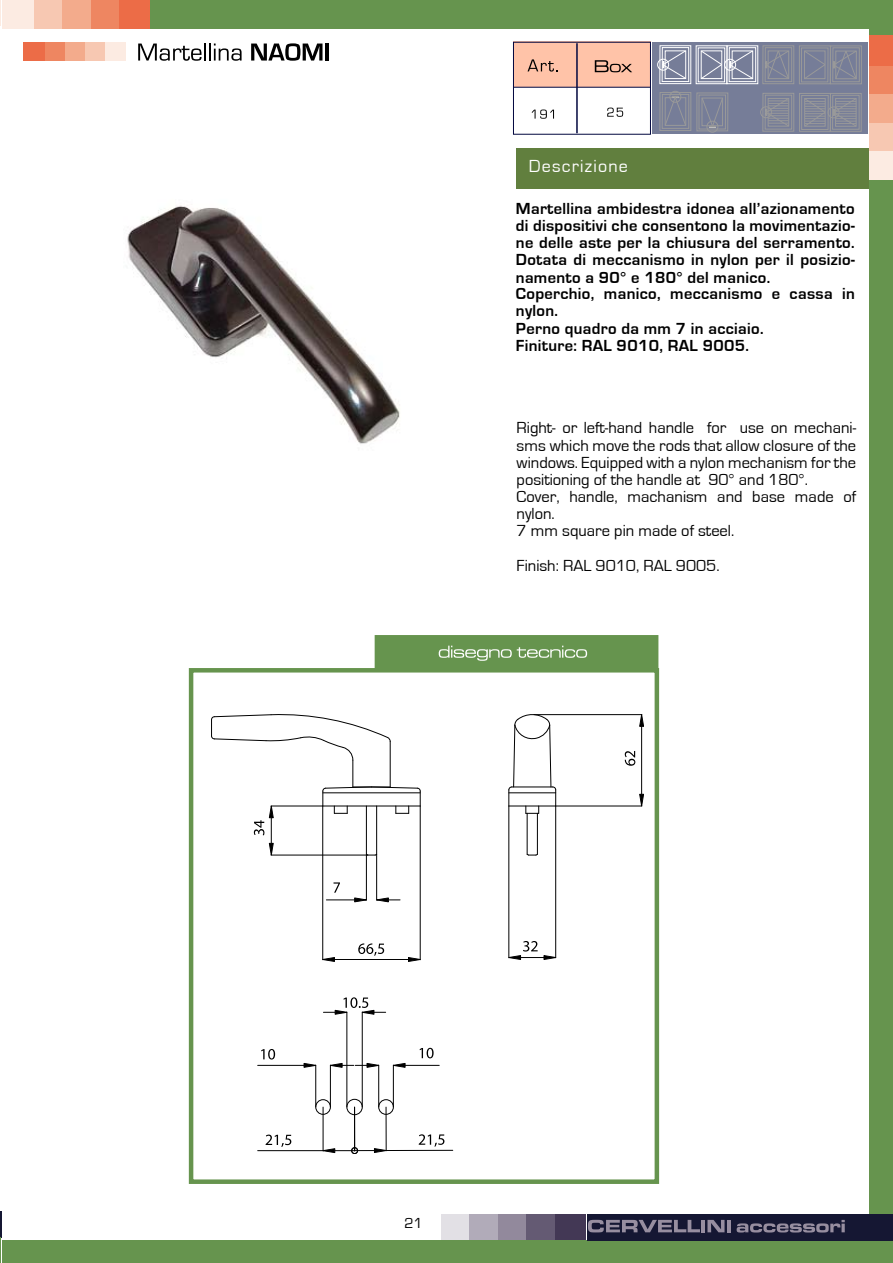
<style>
.page{position:relative;width:893px;height:1263px;background:#fff}
.page>*{position:absolute;margin:0;border:0;box-sizing:border-box;transform-origin:0 0}
.t1{font:18px "Eurostile";letter-spacing:.07em;color:#fff}
.t2{font:700 16.5px/17.1px "Eurostile";letter-spacing:.02em;color:#000}
.t3{font:16.5px/17.1px "Eurostile";color:#000}
.t4{font:15px "Eurostile";color:#000}
</style>
<div class="page">
<svg style="left:0;top:1211px;width:1px;height:52px"></svg>
<svg style="left:0;top:0;width:1px;height:25px"></svg>
<div style="left:2px;top:0;width:891px;height:29px;background:#66944e"></div>
<div style="left:2px;top:1240px;width:891px;height:23px;background:#66944e"></div>
<div style="left:870px;top:3px;width:23px;height:1260px;background:#66944e"></div>
<div style="left:3px;top:0;width:33px;height:29px;background:#fcebe2"></div>
<div style="left:34px;top:0;width:30px;height:29px;background:#f7c8b2"></div>
<div style="left:63px;top:0;width:30px;height:29px;background:#f3ab8c"></div>
<div style="left:91px;top:0;width:30px;height:29px;background:#ee8661"></div>
<div style="left:120px;top:0;width:30px;height:29px;background:#ec6c47"></div>
<div style="left:104px;top:42px;width:21px;height:18px;background:#fcebe2"></div>
<div style="left:84px;top:42px;width:21px;height:18px;background:#f7c8b2"></div>
<div style="left:64px;top:42px;width:21px;height:18px;background:#f3ab8c"></div>
<div style="left:44px;top:42px;width:21px;height:18px;background:#ee8661"></div>
<div style="left:23px;top:42px;width:22px;height:18px;background:#ec6c47"></div>
<div style="left:869px;top:149px;width:24px;height:30px;background:#fcebe2"></div>
<div style="left:869px;top:121px;width:24px;height:30px;background:#f7c8b2"></div>
<div style="left:869px;top:92px;width:24px;height:30px;background:#f3ab8c"></div>
<div style="left:869px;top:64px;width:24px;height:30px;background:#ee8661"></div>
<div style="left:869px;top:35px;width:24px;height:30px;background:#ec6c47"></div>
<div style="left:587px;top:1214px;width:306px;height:26px;background:#151733"></div>
<svg style="left:588px;top:1220px;width:112px;height:12px"></svg>
<hr style="left:701px;top:1220px;width:4px;height:12px;background:#978ea0">
<svg style="left:707px;top:1220px;width:17px;height:12px"></svg>
<hr style="left:727px;top:1220px;width:4px;height:12px;background:#978ea0">
<svg style="left:737px;top:1220px;width:108px;height:12px"></svg>
<div style="left:441px;top:1214px;width:30px;height:25px;background:#e2e0e5"></div>
<div style="left:470px;top:1214px;width:30px;height:25px;background:#b1abb9"></div>
<div style="left:498px;top:1214px;width:30px;height:25px;background:#92899c"></div>
<div style="left:527px;top:1214px;width:30px;height:25px;background:#645a73"></div>
<div style="left:555px;top:1214px;width:30px;height:25px;background:#433855"></div>
<svg style="left:138px;top:44px;width:104px;height:17px"></svg>
<svg style="left:251px;top:43px;width:71px;height:18px"></svg>
<hr style="left:325px;top:44px;width:4px;height:17px;background:#000">
<div style="left:513px;top:41px;width:137px;height:45px;background:#ffc3a8"></div>
<svg style="left:595px;top:60px;width:37px;height:12px"></svg>
<div style="left:513px;top:42px;width:138px;height:93px;border:1px solid #02073f"></div>
<hr style="left:513px;top:87px;width:137px;height:1px;background:#02073f">
<hr style="left:576px;top:43px;width:2px;height:90px;background:#02073f">
<svg style="left:532px;top:110px;width:22px;height:9px"></svg>
<svg style="left:607px;top:108px;width:16px;height:9px"></svg>
<div style="left:652px;top:42px;width:215px;height:92px;background:#767d98"></div>
<div style="left:659px;top:45px;width:32px;height:39px;border:1px solid #fff"></div>
<div style="left:662px;top:47px;width:27px;height:35px;border:1px solid #fff"></div>
<div style="left:657px;top:59px;width:12px;height:12px;border:1px solid #fff;border-radius:50%"></div>
<svg style="left:661px;top:50px;width:25px;height:29px"></svg>
<div style="left:726px;top:45px;width:32px;height:39px;border:1px solid #fff"></div>
<div style="left:729px;top:47px;width:27px;height:35px;border:1px solid #fff"></div>
<div style="left:696px;top:45px;width:31px;height:39px;border:1px solid #fff"></div>
<div style="left:698px;top:48px;width:27px;height:34px;border:1px solid #fff"></div>
<svg style="left:700px;top:50px;width:53px;height:29px"></svg>
<div style="left:762px;top:45px;width:32px;height:39px;border:1px solid #999"></div>
<div style="left:765px;top:47px;width:27px;height:35px;border:1px solid #999"></div>
<svg style="left:764px;top:50px;width:25px;height:30px"></svg>
<div style="left:830px;top:46px;width:32px;height:38px;border:1px solid #999"></div>
<div style="left:832px;top:47px;width:28px;height:35px;border:1px solid #999"></div>
<svg style="left:832px;top:50px;width:25px;height:30px"></svg>
<div style="left:799px;top:46px;width:32px;height:38px;border:1px solid #999"></div>
<div style="left:801px;top:48px;width:27px;height:34px;border:1px solid #999"></div>
<svg style="left:804px;top:50px;width:22px;height:29px"></svg>
<div style="left:659px;top:92px;width:32px;height:39px;border:1px solid #999"></div>
<div style="left:662px;top:94px;width:27px;height:35px;border:1px solid #999"></div>
<div style="left:669px;top:91px;width:12px;height:12px;border:1px solid #999;border-radius:50%"></div>
<svg style="left:664px;top:96px;width:22px;height:30px"></svg>
<div style="left:696px;top:93px;width:32px;height:38px;border:1px solid #999"></div>
<div style="left:699px;top:95px;width:27px;height:34px;border:1px solid #999"></div>
<div style="left:707px;top:121px;width:11px;height:11px;border:1px solid #999;border-radius:50%"></div>
<svg style="left:701px;top:97px;width:22px;height:30px"></svg>
<div style="left:762px;top:93px;width:32px;height:39px;border:1px solid #999"></div>
<div style="left:765px;top:95px;width:27px;height:34px;border:1px solid #999"></div>
<div style="left:760px;top:106px;width:12px;height:12px;border:1px solid #999;border-radius:50%"></div>
<svg style="left:764px;top:98px;width:25px;height:29px"></svg>
<div style="left:830px;top:93px;width:32px;height:39px;border:1px solid #999"></div>
<div style="left:832px;top:95px;width:27px;height:35px;border:1px solid #999"></div>
<div style="left:828px;top:107px;width:11px;height:11px;border:1px solid #999;border-radius:50%"></div>
<div style="left:799px;top:93px;width:32px;height:39px;border:1px solid #999"></div>
<div style="left:801px;top:95px;width:28px;height:35px;border:1px solid #999"></div>
<svg style="left:804px;top:98px;width:22px;height:29px"></svg>
<svg style="left:832px;top:98px;width:25px;height:29px"></svg>
<svg style="left:527px;top:59px;width:31px;height:13px"></svg>
<img style="left:127px;top:205px;width:273px;height:239px">
<div style="left:189px;top:668px;width:470px;height:516px;border:4px solid #66944e"></div>
<div style="left:375px;top:636px;width:283px;height:33px;background:#66944e"></div>
<div style="left:375px;top:635px;width:283px;height:35px;border:2px solid #66944e"></div>
<svg style="left:439px;top:646px;width:148px;height:15px"></svg>
<svg style="left:508px;top:714px;width:48px;height:100px"></svg>
<hr style="left:527px;top:813px;width:1px;height:41px;background:#000">
<hr style="left:537px;top:813px;width:1px;height:41px;background:#000">
<svg style="left:526px;top:854px;width:12px;height:2px"></svg>
<div style="left:315px;top:1099px;width:16px;height:15px;border:1px solid #000;border-radius:50%"></div>
<div style="left:347px;top:1099px;width:15px;height:16px;border:1px solid #000;border-radius:50%"></div>
<div style="left:378px;top:1099px;width:16px;height:15px;border:1px solid #000;border-radius:50%"></div>
<hr style="left:315px;top:1065px;width:1px;height:42px;background:#000">
<hr style="left:330px;top:1065px;width:1px;height:42px;background:#000">
<hr style="left:258px;top:1065px;width:46px;height:1px;background:#000">
<svg style="left:303px;top:1063px;width:14px;height:5px"></svg>
<svg style="left:261px;top:1049px;width:14px;height:10px"></svg>
<hr style="left:347px;top:1012px;width:1px;height:95px;background:#000">
<hr style="left:362px;top:1012px;width:1px;height:95px;background:#000">
<svg style="left:323px;top:997px;width:63px;height:18px"></svg>
<hr style="left:378px;top:1065px;width:1px;height:42px;background:#000">
<hr style="left:393px;top:1065px;width:1px;height:42px;background:#000">
<hr style="left:405px;top:1065px;width:34px;height:1px;background:#000">
<svg style="left:329px;top:1063px;width:51px;height:5px"></svg>
<svg style="left:392px;top:1063px;width:14px;height:5px"></svg>
<svg style="left:420px;top:1048px;width:14px;height:10px"></svg>
<hr style="left:323px;top:1107px;width:1px;height:44px;background:#000">
<hr style="left:258px;top:1150px;width:65px;height:1px;background:#000">
<svg style="left:266px;top:1134px;width:25px;height:13px"></svg>
<hr style="left:354px;top:1107px;width:1px;height:44px;background:#000">
<hr style="left:386px;top:1107px;width:1px;height:44px;background:#000">
<hr style="left:386px;top:1150px;width:67px;height:1px;background:#000">
<div style="left:351px;top:1147px;width:7px;height:7px;border:1px solid #000;border-radius:50%"></div>
<svg style="left:320px;top:1148px;width:67px;height:5px"></svg>
<svg style="left:419px;top:1134px;width:25px;height:13px"></svg>
<svg style="left:211px;top:714px;width:210px;height:144px"></svg>
<hr style="left:322px;top:806px;width:1px;height:154px;background:#000">
<hr style="left:420px;top:806px;width:1px;height:154px;background:#000">
<hr style="left:334px;top:959px;width:74px;height:1px;background:#000">
<svg style="left:322px;top:957px;width:13px;height:5px"></svg>
<svg style="left:408px;top:957px;width:13px;height:5px"></svg>
<svg style="left:358px;top:943px;width:26px;height:13px"></svg>
<hr style="left:376px;top:854px;width:1px;height:46px;background:#000">
<hr style="left:366px;top:854px;width:1px;height:46px;background:#000">
<svg style="left:326px;top:882px;width:74px;height:20px"></svg>
<hr style="left:509px;top:806px;width:1px;height:152px;background:#000">
<hr style="left:555px;top:806px;width:1px;height:152px;background:#000">
<svg style="left:508px;top:941px;width:49px;height:19px"></svg>
<hr style="left:534px;top:714px;width:108px;height:1px;background:#000">
<hr style="left:556px;top:806px;width:86px;height:1px;background:#000">
<hr style="left:641px;top:726px;width:1px;height:68px;background:#000">
<svg style="left:639px;top:714px;width:5px;height:13px"></svg>
<svg style="left:639px;top:794px;width:5px;height:13px"></svg>
<svg style="left:625px;top:751px;width:10px;height:15px"></svg>
<div style="left:516px;top:149px;width:352px;height:40px;background:#617f3e"></div>
<p class="t1" style="left:529px;top:156px;width:101px">Descrizione</p>
<p class="t2" style="left:516px;top:200px;width:340px">Martellina ambidestra idonea all’azionamento di dispositivi che consentono la movimentazio&shy;ne delle aste per la chiusura del serramento.<br>Dotata di meccanismo in nylon per il posizio&shy;namento a 90° e 180° del manico.<br>Coperchio, manico, meccanismo e cassa in nylon.<br>Perno quadro da mm 7 in acciaio.<br>Finiture: RAL 9010, RAL 9005.</p>
<p class="t3" style="left:517px;top:420px;width:341px">Right- or left-hand handle for use on mechani&shy;sms which move the rods that allow closure of the windows. Equipped with a nylon mechanism for the positioning of the handle at 90° and 180°.<br>Cover, handle, machanism and base made of nylon.<br>7 mm square pin made of steel.</p>
<p class="t3" style="left:517px;top:557px;width:204px">Finish: RAL 9010, RAL 9005.</p>
<p class="t4" style="left:404px;top:1215px;width:20px">21</p>
</div>
